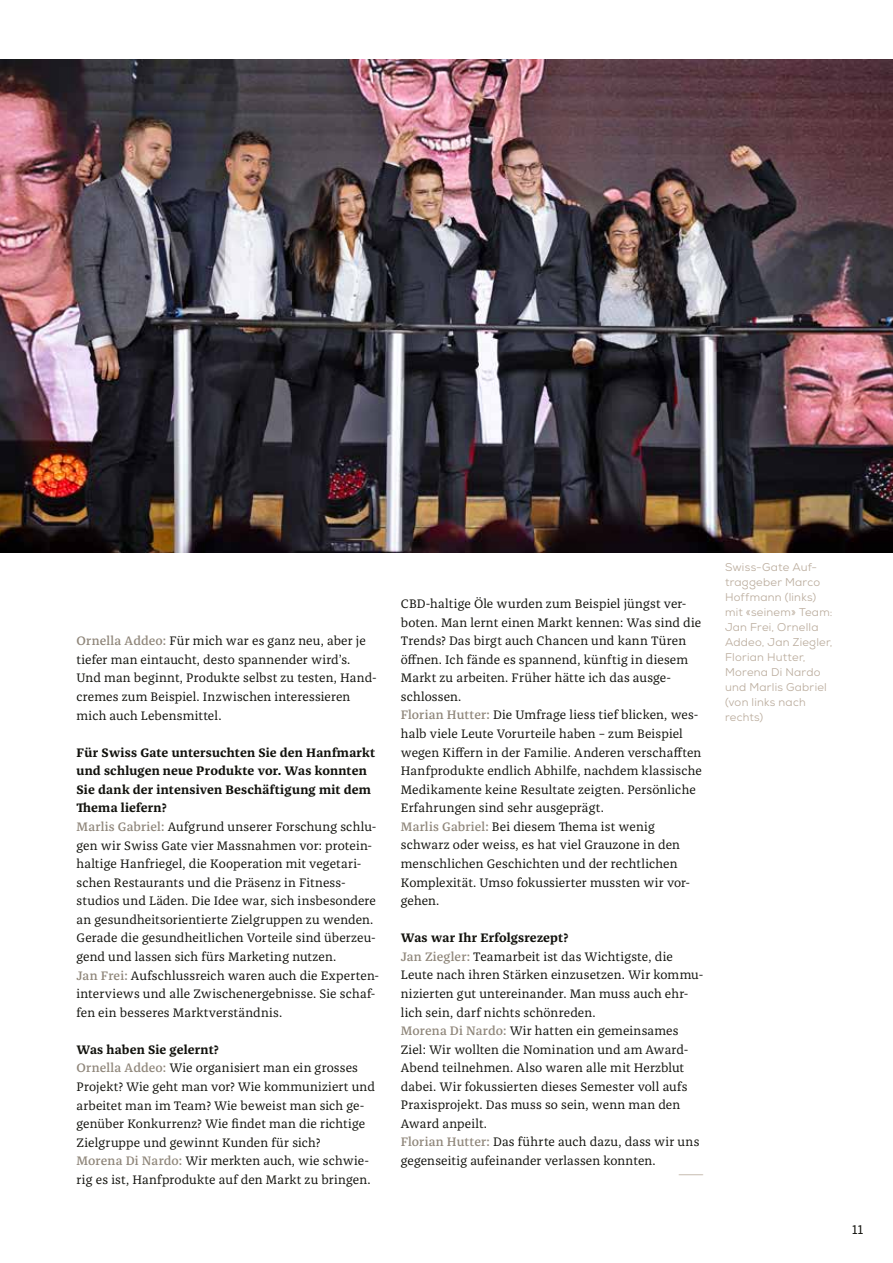
<style>
.page{position:relative;width:893px;height:1263px;background:#fff}
.page>*{position:absolute;margin:0;border:0;box-sizing:border-box;transform-origin:0 0}
.t1{font:300 24px "Brown Pro";color:#d0c6bc}
.t2{font:12.75px/18.6px "Franziska FF";letter-spacing:.01em;color:#12120d}
.t3{font:12.75px "Nexa";color:#12120d}
.t4{font:11.25px/15px "Nexa";letter-spacing:.02em;color:#bbad9e}
.s1{font-weight:500;color:#8f867a}
.s2{font-weight:700}
</style>
<div class="page">
<img style="left:0;top:60px;width:893px;height:492px">
<p class="t2" style="left:77px;top:632px;width:302px"><span class="s1">Ornella Addeo:</span> Für mich war es ganz neu, aber je tiefer man eintaucht, desto spannender wird’s.<br>Und man beginnt, Produkte selbst zu testen, Hand&shy;cremes zum Beispiel. Inzwischen interessieren mich auch Lebensmittel.</p>
<p class="t2" style="left:77px;top:743px;width:303px"><span class="s2">Für Swiss Gate untersuchten Sie den Hanfmarkt und schlugen neue Produkte vor. Was konnten Sie dank der intensiven Beschäftigung mit dem Thema liefern?<br></span><span class="s1">Marlis Gabriel:</span> Aufgrund unserer Forschung schlu&shy;gen wir Swiss Gate vier Massnahmen vor: protein&shy;haltige Hanfriegel, die Kooperation mit vegetari&shy;schen Restaurants und die Präsenz in Fitness&shy;studios und Läden. Die Idee war, sich insbesondere an gesundheitsorientierte Zielgruppen zu wenden.<br>Gerade die gesundheitlichen Vorteile sind überzeu&shy;gend und lassen sich fürs Marketing nutzen.<br><span class="s1">Jan Frei:</span> Aufschlussreich waren auch die Experten&shy;interviews und alle Zwischenergebnisse. Sie schaf&shy;fen ein besseres Marktverständnis.</p>
<p class="t2" style="left:77px;top:1040px;width:300px"><span class="s2">Was haben Sie gelernt?<br></span><span class="s1">Ornella Addeo:</span> Wie organisiert man ein grosses Projekt? Wie geht man vor? Wie kommuniziert und arbeitet man im Team? Wie beweist man sich ge&shy;genüber Konkurrenz? Wie findet man die richtige Zielgruppe und gewinnt Kunden für sich?<br><span class="s1">Morena Di Nardo:</span> Wir merkten auch, wie schwie&shy;rig es ist, Hanfprodukte auf den Markt zu bringen.</p>
<p class="t2" style="left:401px;top:594px;width:303px">CBD-haltige Öle wurden zum Beispiel jüngst ver&shy;boten. Man lernt einen Markt kennen: Was sind die Trends? Das birgt auch Chancen und kann Türen öffnen. Ich fände es spannend, künftig in diesem Markt zu arbeiten. Früher hätte ich das ausge&shy;schlossen.<br><span class="s1">Florian Hutter:</span> Die Umfrage liess tief blicken, wes&shy;halb viele Leute Vorurteile haben – zum Beispiel wegen Kiffern in der Familie. Anderen verschafften Hanfprodukte endlich Abhilfe, nachdem klassische Medikamente keine Resultate zeigten. Persönliche Erfahrungen sind sehr ausgeprägt.<br><span class="s1">Marlis Gabriel:</span> Bei diesem Thema ist wenig schwarz oder weiss, es hat viel Grauzone in den menschlichen Geschichten und der rechtlichen Komplexität. Umso fokussierter mussten wir vor&shy;gehen.</p>
<p class="t2" style="left:401px;top:928px;width:304px"><span class="s2">Was war Ihr Erfolgsrezept?<br></span><span class="s1">Jan Ziegler:</span> Teamarbeit ist das Wichtigste, die Leute nach ihren Stärken einzusetzen. Wir kommu&shy;nizierten gut untereinander. Man muss auch ehr&shy;lich sein, darf nichts schönreden.<br><span class="s1">Morena Di Nardo:</span> Wir hatten ein gemeinsames Ziel: Wir wollten die Nomination und am Award-Abend teilnehmen. Also waren alle mit Herzblut dabei. Wir fokussierten dieses Semester voll aufs Praxisprojekt. Das muss so sein, wenn man den Award anpeilt.<br><span class="s1">Florian Hutter:</span> Das führte auch dazu, dass wir uns gegenseitig aufeinander verlassen konnten.</p>
<h1 class="t1" style="left:679px;top:1158px;width:27px">–</h1>
<p class="t4" style="left:725px;top:560px;width:109px">Swiss-Gate Auf&shy;traggeber Marco<br>Hoffmann (links) mit «seinem» Team:<br>Jan Frei, Ornella<br>Addeo, Jan Ziegler,<br>Florian Hutter,<br>Morena Di Nardo und Marlis Gabriel (von links nach rechts)</p>
<p class="t3" style="left:852px;top:1221px;width:13px">11</p>
</div>
